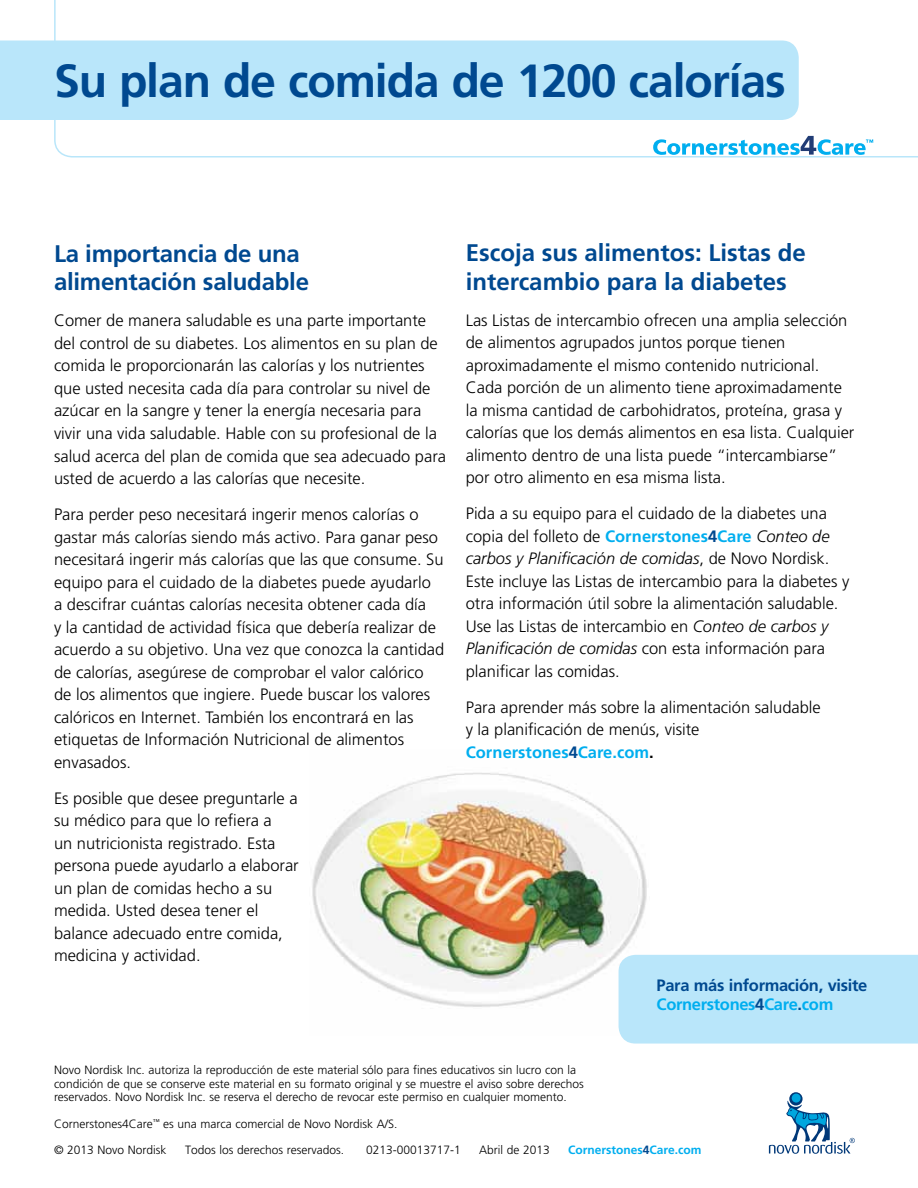
<style>
.page{position:relative;width:918px;height:1188px;background:#fff}
.page>*{position:absolute;margin:0;border:0;box-sizing:border-box;transform-origin:0 0}
.t1{font:700 46.5px "Frutiger";letter-spacing:-.025em;color:#004990}
.t2{font:700 24px/28.8px "Frutiger";color:#004990}
.t3{font:300 16.5px/22.5px "Frutiger";color:#000}
.t4{font:700 16.5px/19.5px "Frutiger";letter-spacing:-.02em;color:#004990}
.t5{font:300 12px/13.5px "Frutiger";color:#000}
.t6{font:700 12px "Frutiger";color:#00aeef}
.s1{font-weight:700;color:#00aeef}
.s2{font-weight:700;color:#004990}
.s3{font-style:italic}
.s4{font-weight:700}
.s5{color:#00aeef}
.s6{color:#004990}
</style>
<div class="page">
<img style="left:312px;top:772px;width:337px;height:257px">
<svg style="left:789px;top:1092px;width:14px;height:14px"></svg>
<div style="left:792px;top:1094px;width:9px;height:9px;background:#00a6de;border-radius:50%"></div>
<svg style="left:769px;top:1100px;width:86px;height:54px"></svg>
<div style="left:619px;top:955px;width:299px;height:89px;background:#b9e6fa"></div>
<div style="left:0;top:40px;width:54px;height:80px;background:#b9e6fa"></div>
<svg style="left:54px;top:0;width:864px;height:158px"></svg>
<h1 class="t1" style="left:54px;top:54px;width:733px">Su plan de comida de 1200 calorías</h1>
<h2 class="t2" style="left:54px;top:239px;width:257px">La importancia de una alimentación saludable</h2>
<p class="t3" style="left:54px;top:310px;width:394px">Comer de manera saludable es una parte importante del control de su diabetes. Los alimentos en su plan de comida le proporcionarán las calorías y los nutrientes que usted necesita cada día para controlar su nivel de azúcar en la sangre y tener la energía necesaria para vivir una vida saludable. Hable con su profesional de la salud acerca del plan de comida que sea adecuado para usted de acuerdo a las calorías que necesite.</p>
<p class="t3" style="left:54px;top:503px;width:392px">Para perder peso necesitará ingerir menos calorías o gastar más calorías siendo más activo. Para ganar peso necesitará ingerir más calorías que las que consume. Su equipo para el cuidado de la diabetes puede ayudarlo<br>a descifrar cuántas calorías necesita obtener cada día<br>y la cantidad de actividad física que debería realizar de acuerdo a su objetivo. Una vez que conozca la cantidad de calorías, asegúrese de comprobar el valor calórico de los alimentos que ingiere. Puede buscar los valores calóricos en Internet. También los encontrará en las etiquetas de Información Nutricional de alimentos envasados.</p>
<p class="t3" style="left:54px;top:787px;width:246px">Es posible que desee preguntarle a su médico para que lo refiera a<br>un nutricionista registrado. Esta persona puede ayudarlo a elaborar un plan de comidas hecho a su medida. Usted desea tener el balance adecuado entre comida, medicina y actividad.</p>
<h2 class="t2" style="left:466px;top:238px;width:342px">Escoja sus alimentos: Listas de intercambio para la diabetes</h2>
<p class="t3" style="left:466px;top:309px;width:390px">Las Listas de intercambio ofrecen una amplia selección de alimentos agrupados juntos porque tienen aproximadamente el mismo contenido nutricional.<br>Cada porción de un alimento tiene aproximadamente la misma cantidad de carbohidratos, proteína, grasa y calorías que los demás alimentos en esa lista. Cualquier alimento dentro de una lista puede “intercambiarse” por otro alimento en esa misma lista.</p>
<p class="t3" style="left:466px;top:503px;width:385px">Pida a su equipo para el cuidado de la diabetes una copia del folleto de <span class="s1">Cornerstones</span><span class="s2">4</span><span class="s1">Care</span> <span class="s3">Conteo de carbos y Planificación de comidas</span>, de Novo Nordisk.<br>Este incluye las Listas de intercambio para la diabetes y otra información útil sobre la alimentación saludable.<br>Use las Listas de intercambio en <span class="s3">Conteo de carbos y Planificación de comidas</span> con esta información para planificar las comidas.</p>
<p class="t3" style="left:466px;top:696px;width:357px">Para aprender más sobre la alimentación saludable y la planificación de menús, visite<br><span class="s1">Cornerstones</span><span class="s2">4</span><span class="s1">Care.com</span><span class="s4">.</span></p>
<p class="t4" style="left:657px;top:976px;width:212px">Para más información, visite<br><span class="s5">Cornerstones</span>4<span class="s5">Care</span>.<span class="s5">com</span></p>
<p class="t5" style="left:54px;top:1063px;width:531px">Novo Nordisk Inc. autoriza la reproducción de este material sólo para fines educativos sin lucro con la condición de que se conserve este material en su formato original y se muestre el aviso sobre derechos reservados. Novo Nordisk Inc. se reserva el derecho de revocar este permiso en cualquier momento.</p>
<p class="t5" style="left:54px;top:1111px;width:345px;line-height:25.5px">Cornerstones4Care<sup>™</sup> es una marca comercial de Novo Nordisk A/S. © 2013 Novo Nordisk</p>
<p class="t5" style="left:185px;top:1143px;width:161px">Todos los derechos reservados.</p>
<p class="t5" style="left:366px;top:1143px;width:96px">0213-00013717-1</p>
<p class="t5" style="left:479px;top:1143px;width:72px">Abril de 2013</p>
<p class="t6" style="left:568px;top:1142px;width:135px">Cornerstones<span class="s6">4</span>Care.com</p>
</div>
